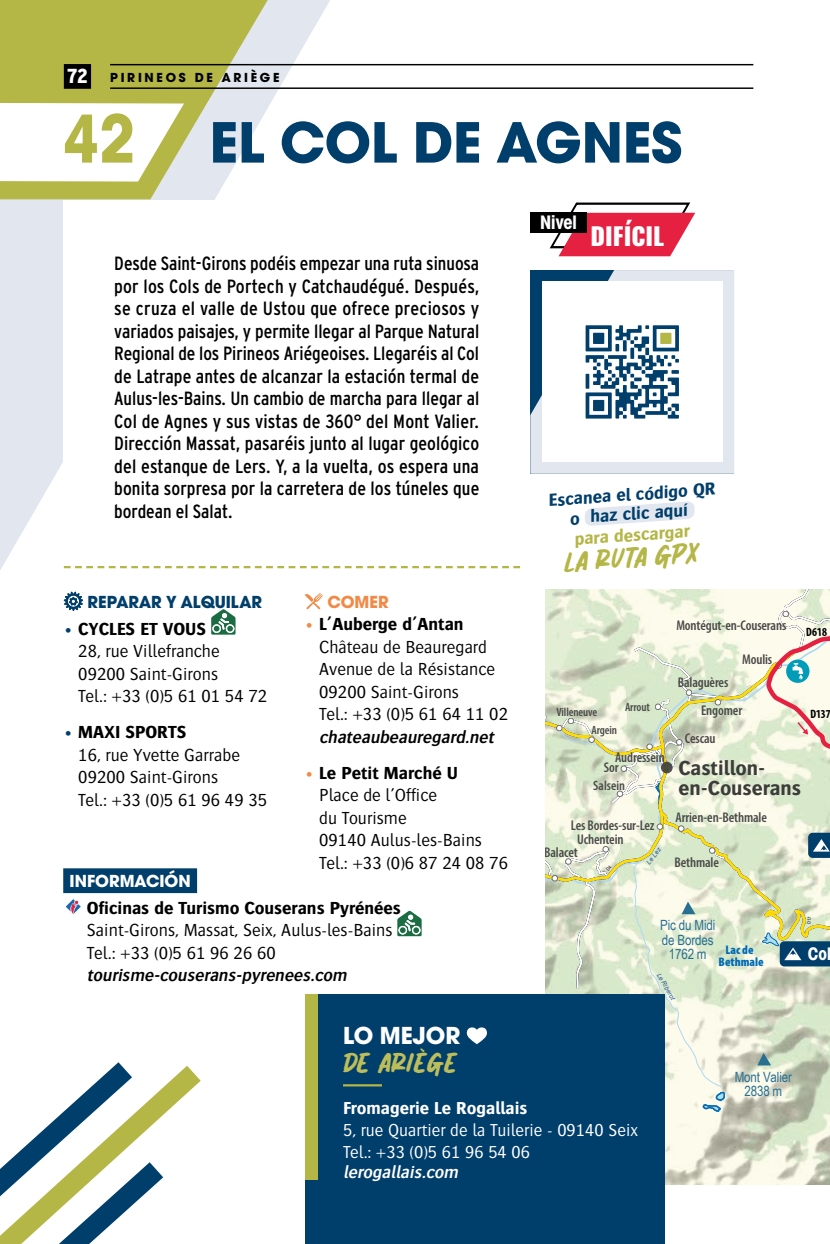
<style>
.page{position:relative;width:830px;height:1244px;background:#fff}
.page>*{position:absolute;margin:0;border:0;box-sizing:border-box;transform-origin:0 0}
.t1{font:700 60.75px "Avant Garde Gothic Itc T";color:#003e6b}
.t2{font:700 25.65px "Avant Garde Gothic Itc T";color:#fff}
.t3{font:800 24.3px "Oswald";color:#fff}
.t4{font:700 21.15px/20.7px "Bosis";color:#3c3c3b}
.t5{font:700 condensed 20.25px "Avant Garde Gothic Itc T";color:#fff}
.t6{font:19.12px/22.5px "Interstate Condensed";color:#000;text-align:justify}
.t7{font:700 condensed 18.9px "Avant Garde Gothic Itc T";color:#fff}
.t8{font:300 18.22px/22.5px "Bosis";color:#000}
.t9{font:italic 600 18.22px "Bosis";color:#000}
.t10{font:700 18.22px "Bosis";color:#000}
.t11{font:700 18.22px/19.1px "Bosis";color:#003e6b;text-align:center}
.t12{font:700 18.22px "Avant Garde Gothic Itc T";color:#003e6b}
.t13{font:italic 600 18.22px "Bosis";color:#fff}
.t14{font:700 18.22px "Bosis";color:#b4b646}
.t15{font:700 18.22px "Avant Garde Gothic Itc T";color:#fff}
.t16{font:700 18.22px "Avant Garde Gothic Itc T";color:#f18a46}
.t17{font:300 18px/21.6px "Bosis";color:#fff}
.t18{font:700 18px "Bosis";color:#fff}
.t19{font:18px "Chalk Brush Personal Use";color:#b4b646}
.t20{font:18px "Chalk Brush Personal Use";letter-spacing:-.025em;color:#bdbd5a}
.t21{font:600 condensed 14.17px "Myriad Pro";letter-spacing:-.01em;color:#4a4a49}
.t22{font:14.17px/14.2px "Arial Narrow";letter-spacing:-.01em;color:#286f91;text-align:center}
.t23{font:700 13.72px "Avant Garde Gothic Itc T";letter-spacing:.2em;color:#000}
.t24{font:600 condensed 13.5px "Myriad Pro";color:#4a4a49}
.t25{font:900 condensed 12.38px/11.9px "Myriad Pro";color:#006ab4;text-align:center}
.t26{font:600 condensed 11.92px "Myriad Pro";letter-spacing:-.01em;color:#4a4a49}
.t27{font:700 condensed 11.92px "Myriad Pro";color:#000}
.t28{font:italic 6.3px "Arial";color:#295a9c}
.s1{font-family:"Interstate Condensed";font-weight:900;font-size:20.25px;color:#fff}
.s2{font-stretch:condensed;font-size:72px;color:#b4b646}
.s3{font-weight:700;color:#003e6b}
.s4{font-weight:700}
.s5{font-weight:700;color:#f18a46}
</style>
<div class="page">
<svg style="left:0;top:0;width:330px;height:570px;fill:#e2e6ef"></svg>
<svg style="left:0;top:0;width:267px;height:199px;background:#c2c577"></svg>
<svg style="left:0;top:103px;width:184px;height:79px"></svg>
<svg style="left:664px;top:1158px;width:165px;height:26px;background:#e4e3d3"></svg>
<div style="left:63px;top:200px;width:467px;height:369px;background:#fff"></div>
<svg style="left:64px;top:566px;width:456px;height:2px"></svg>
<svg style="left:547px;top:202px;width:148px;height:54px"></svg>
<div style="left:530px;top:213px;width:56px;height:20px;background:#000"></div>
<div style="left:304px;top:994px;width:360px;height:250px;background:#003e6b"></div>
<svg style="left:466px;top:1027px;width:21px;height:17px"></svg>
<hr style="left:343px;top:1084px;width:39px;height:2px;background:#b4b646">
<div style="left:304px;top:994px;width:13px;height:186px;background:#b4b646"></div>
<div style="left:63px;top:868px;width:134px;height:25px;background:#003e6b"></div>
<svg style="left:66px;top:899px;width:15px;height:15px"></svg>
<svg style="left:397px;top:910px;width:24px;height:26px"></svg>
<svg style="left:64px;top:592px;width:19px;height:19px"></svg>
<svg style="left:211px;top:609px;width:24px;height:26px"></svg>
<svg style="left:304px;top:593px;width:19px;height:17px"></svg>
<svg style="left:585px;top:501px;width:109px;height:25px"></svg>
<svg style="left:185px;top:1066px;width:16px;height:29px"></svg>
<svg style="left:0;top:1062px;width:185px;height:182px"></svg>
<svg style="left:530px;top:270px;width:204px;height:204px;background:#a6bacc"></svg>
<div style="left:542px;top:282px;width:180px;height:180px;background:#fff"></div>
<svg style="left:585px;top:325px;width:93px;height:93px"></svg>
<hr style="left:829px;top:439px;width:1px;height:150px;background:#f0f2f7">
<hr style="left:110px;top:64px;width:643px;height:1px;background:#000">
<hr style="left:110px;top:87px;width:643px;height:2px;background:#000">
<div style="left:64px;top:64px;width:27px;height:25px;background:#000"></div>
<svg style="left:545px;top:590px;width:284px;height:568px;background:#c3d0c1"></svg>
<p class="t23" style="left:67px;top:69px;width:214px"><span class="s1">72</span> PIRINEOS DE ARIÈGE</p>
<h1 class="t1" style="left:63px;top:105px;width:620px"><span class="s2">42</span> EL COL DE AGNES</h1>
<p class="t6" style="left:114px;top:252px;width:366px">Desde Saint-Girons podéis empezar una ruta sinuosa por los Cols de Portech y Catchaudégué. Después, se cruza el valle de Ustou que ofrece preciosos y variados paisajes, y permite llegar al Parque Natural Regional de los Pirineos Ariégeoises. Llegaréis al Col de Latrape antes de alcanzar la estación termal de Aulus-les-Bains. Un cambio de marcha para llegar al Col de Agnes y sus vistas de 360° del Mont Valier.<br>Dirección Massat, pasaréis junto al lugar geológico del estanque de Lers. Y, a la vuelta, os espera una bonita sorpresa por la carretera de los túneles que bordean el Salat.</p>
<p class="t12" style="left:88px;top:590px;width:176px">REPARAR Y ALQUILAR</p>
<p class="t8" style="left:78px;top:617px;width:190px;text-indent:-14px"><span class="s3">•</span> <span class="s4">CYCLES ET VOUS<br></span>28, rue Villefranche<br>09200 Saint-Girons<br>Tel.: +33 (0)5 61 01 54 72</p>
<p class="t8" style="left:78px;top:720px;width:190px;text-indent:-14px"><span class="s3">•</span> <span class="s4">MAXI SPORTS<br></span>16, rue Yvette Garrabe<br>09200 Saint-Girons<br>Tel.: +33 (0)5 61 96 49 35</p>
<p class="t16" style="left:327px;top:590px;width:63px">COMER</p>
<p class="t8" style="left:319px;top:612px;width:190px;text-indent:-14px"><span class="s5">•</span> <span class="s4">L’Auberge d’Antan<br></span>Château de Beauregard<br>Avenue de la Résistance<br>09200 Saint-Girons<br>Tel.: +33 (0)5 61 64 11 02</p>
<p class="t9" style="left:319px;top:727px;width:179px">chateaubeauregard.net</p>
<p class="t8" style="left:319px;top:761px;width:190px;text-indent:-14px"><span class="s5">•</span> <span class="s4">Le Petit Marché U<br></span>Place de l’Office<br>du Tourisme<br>09140 Aulus-les-Bains<br>Tel.: +33 (0)6 87 24 08 76</p>
<p class="t15" style="left:70px;top:869px;width:122px">INFORMACIÓN</p>
<p class="t10" style="left:87px;top:897px;width:315px">Oficinas de Turismo Couserans Pyrénées</p>
<p class="t8" style="left:87px;top:918px;width:307px">Saint-Girons, Massat, Seix, Aulus-les-Bains<br>Tel.: +33 (0)5 61 96 26 60</p>
<p class="t9" style="left:87px;top:965px;width:264px">tourisme-couserans-pyrenees.com</p>
<p class="t5" style="left:540px;top:210px;width:38px">Nivel</p>
<p class="t3" style="left:590px;top:223px;width:75px">DIFÍCIL</p>
<p class="t11" style="left:547px;top:490px;width:169px;rotate:-4deg">Escanea el código QR o haz clic aquí</p>
<p class="t14" style="left:573px;top:529px;width:117px;rotate:-4deg">para descargar</p>
<p class="t19" style="left:562px;top:554px;width:138px;rotate:-4deg">la ruta gpx</p>
<p class="t21" style="left:676px;top:617px;width:111px">Montégut-en-Couserans</p>
<p class="t26" style="left:556px;top:704px;width:42px">Villeneuve</p>
<p class="t26" style="left:591px;top:723px;width:27px">Argein</p>
<p class="t26" style="left:624px;top:700px;width:26px">Arrout</p>
<p class="t21" style="left:677px;top:674px;width:52px">Balaguères</p>
<p class="t21" style="left:741px;top:651px;width:32px">Moulis</p>
<p class="t21" style="left:700px;top:701px;width:42px">Engomer</p>
<p class="t21" style="left:684px;top:729px;width:32px">Cescau</p>
<p class="t27" style="left:805px;top:625px;width:23px;rotate:-2deg">D618</p>
<p class="t27" style="left:809px;top:707px;width:22px;rotate:-2deg">D137</p>
<p class="t21" style="left:615px;top:748px;width:51px">Audressein</p>
<p class="t21" style="left:603px;top:758px;width:16px">Sor</p>
<p class="t24" style="left:593px;top:777px;width:33px">Salsein</p>
<p class="t21" style="left:570px;top:816px;width:85px">Les Bordes-sur-Lez</p>
<p class="t21" style="left:577px;top:830px;width:48px">Uchentein</p>
<p class="t21" style="left:544px;top:843px;width:35px">Balacet</p>
<p class="t28" style="left:644px;top:861px;width:21px;rotate:-52deg">Le Lez</p>
<p class="t4" style="left:678px;top:757px;width:124px">Castillon&shy;en-Couserans</p>
<p class="t21" style="left:675px;top:809px;width:93px">Arrien-en-Bethmale</p>
<p class="t21" style="left:674px;top:853px;width:46px">Bethmale</p>
<p class="t22" style="left:659px;top:918px;width:57px">Pic du Midi de Bordes<br>1762 m</p>
<p class="t25" style="left:718px;top:943px;width:46px">Lac de<br>Bethmale</p>
<p class="t28" style="left:662px;top:971px;width:31px;rotate:60deg">Le Riberot</p>
<p class="t7" style="left:807px;top:942px;width:25px">Col</p>
<h2 class="t2" style="left:343px;top:1020px;width:119px">LO MEJOR</h2>
<p class="t20" style="left:343px;top:1054px;width:116px">DE Ariège</p>
<p class="t18" style="left:343px;top:1098px;width:186px">Fromagerie Le Rogallais</p>
<p class="t17" style="left:343px;top:1119px;width:296px">5, rue Quartier de la Tuilerie - 09140 Seix<br>Tel.: +33 (0)5 61 96 54 06</p>
<p class="t13" style="left:343px;top:1162px;width:120px">lerogallais.com</p>
<p class="t22" style="left:734px;top:1069px;width:59px">Mont Valier<br>2838 m</p>
</div>
